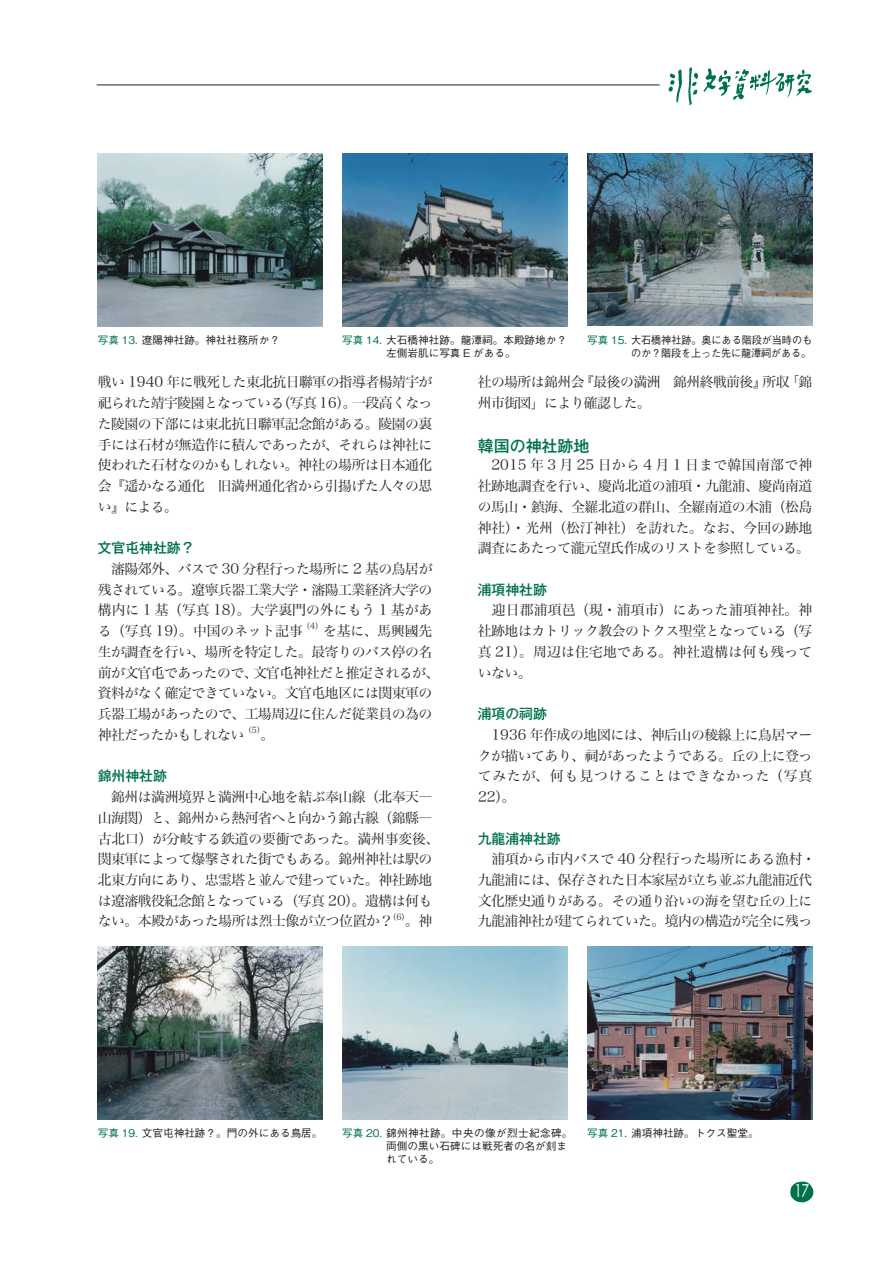
<style>
.page{position:relative;width:889px;height:1263px;background:#fff}
.page>*{position:absolute;margin:0;border:0;box-sizing:border-box;transform-origin:0 0}
.t1{font:16.95px "Futura Std";color:#fff;scale:.7 1}
.t2{font:500 15.9px "Gothic MB101 Pro";color:#007249}
.t3{font:13.8px/20.7px "Hiragino Min W3 90 msp RKSJ H";letter-spacing:-.035em;color:#231f20}
.t4{font:13.8px/20.7px "Hiragino Min W3 90 msp RKSJ H";letter-spacing:.01em;color:#231f20}
.t5{font:500 10.65px/12.8px "Gothic BBB Pr 6";color:#231f20}
.t6{font:500 10.65px/12.8px "Gothic BBB Pr 6";color:#231f20;text-align:right;scale:.95 1}
.t7{font:8.1px "Hiragino Min W3 90 msp RKSJ H";color:#231f20}
.s1{color:#007249}
.s2{font-family:"Gothic MB101 Pro";font-weight:500;color:#007249}
</style>
<div class="page">
<hr style="left:97px;top:85px;width:562px;height:1px;background:#231f20">
<svg style="left:668px;top:69px;width:14px;height:35px"></svg>
<svg style="left:688px;top:67px;width:123px;height:38px"></svg>
<svg style="left:790px;top:1181px;width:23px;height:21px"></svg>
<img style="left:98px;top:153px;width:225px;height:173px">
<img style="left:98px;top:946px;width:225px;height:173px">
<img style="left:342px;top:153px;width:226px;height:173px">
<img style="left:342px;top:946px;width:226px;height:173px">
<img style="left:587px;top:153px;width:225px;height:172px">
<img style="left:587px;top:946px;width:225px;height:173px">
<p class="t5" style="left:98px;top:333px;width:184px"><span class="s1">写真 13．</span>遼陽神社跡。神社社務所か？</p>
<p class="t5" style="left:386px;top:333px;width:182px;text-indent:-44px"><span class="s1">写真 14．</span>大石橋神社跡。龍潭祠。本殿跡地か？左側岩肌に写真 E がある。</p>
<p class="t6" style="left:587px;top:333px;width:238px"><span class="s1">写真 15．</span>大石橋神社跡。奥にある階段が当時のものか？階段を上った先に龍潭祠がある。</p>
<p class="t3" style="left:98px;top:372px;width:336px;text-align:justify">戦い 1940 年に戦死した東北抗日聯軍の指導者楊靖宇が祀られた靖宇陵園となっている（写真 16）。一段高くなった陵園の下部には東北抗日聯軍記念館がある。陵園の裏手には石材が無造作に積んであったが、それらは神社に使われた石材なのかもしれない。神社の場所は日本通化会『遥かなる通化　旧満州通化省から引揚げた人々の思い』による。</p>
<p class="t3" style="left:98px;top:538px;width:336px"><span class="s2">文官屯神社跡？<br></span>　瀋陽郊外、バスで 30 分程行った場所に 2 基の鳥居が残されている。遼寧兵器工業大学・瀋陽工業経済大学の構内に 1 基（写真 18）。大学裏門の外にもう 1 基がある（写真 19）。中国のネット記事</p>
<p class="t7" style="left:302px;top:622px;width:22px">（4）</p>
<p class="t3" style="left:98px;top:621px;width:343px;text-indent:225px">を基に、馬興國先生が調査を行い、場所を特定した。最寄りのバス停の名前が文官屯であったので、文官屯神社だと推定されるが、資料がなく確定できていない。文官屯地区には関東軍の兵器工場があったので、工場周辺に住んだ従業員の為の神社だったかもしれない</p>
<p class="t7" style="left:244px;top:726px;width:22px">（5）</p>
<p class="t3" style="left:260px;top:725px;width:15px">。</p>
<p class="t3" style="left:98px;top:766px;width:343px"><span class="s2">錦州神社跡<br></span>　錦州は満洲境界と満洲中心地を結ぶ奉山線（北奉天―山海関）と、錦州から熱河省へと向かう錦古線（錦縣―古北口）が分岐する鉄道の要衝であった。満州事変後、関東軍によって爆撃された街でもある。錦州神社は駅の北東方向にあり、忠霊塔と並んで建っていた。神社跡地は遼瀋戦役紀念館となっている（写真 20）。遺構は何もない。本殿があった場所は烈士像が立つ位置か？</p>
<p class="t7" style="left:388px;top:912px;width:22px">（6）</p>
<p class="t3" style="left:405px;top:911px;width:29px">。神</p>
<p class="t3" style="left:478px;top:372px;width:336px">社の場所は錦州会『最後の満洲　錦州終戦前後』所収「錦州市街図」により確認した。</p>
<p class="t2" style="left:478px;top:432px;width:113px">韓国の神社跡地</p>
<p class="t3" style="left:478px;top:455px;width:336px;text-align:justify">　2015 年 3 月 25 日から 4 月 1 日まで韓国南部で神社跡地調査を行い、慶尚北道の浦項・九龍浦、慶尚南道の馬山・鎮海、全羅北道の群山、全羅南道の木浦（松島神社）・光州（松汀神社）を訪れた。なお、今回の跡地調査にあたって瀧元望氏作成のリストを参照している。</p>
<p class="t4" style="left:478px;top:580px;width:336px"><span class="s2">浦項神社跡<br></span>　迎日郡浦項邑（現・浦項市）にあった浦項神社。神社跡地はカトリック教会のトクス聖堂となっている（写真 21）。周辺は住宅地である。神社遺構は何も残っていない。</p>
<p class="t3" style="left:478px;top:704px;width:336px"><span class="s2">浦項の祠跡<br></span>　1936 年作成の地図には、神后山の稜線上に鳥居マークが描いてあり、祠があったようである。丘の上に登ってみたが、何も見つけることはできなかった（写真<br>22）。</p>
<p class="t3" style="left:478px;top:828px;width:339px"><span class="s2">九龍浦神社跡<br></span>　浦項から市内バスで 40 分程行った場所にある漁村・九龍浦には、保存された日本家屋が立ち並ぶ九龍浦近代文化歴史通りがある。その通り沿いの海を望む丘の上に九龍浦神社が建てられていた。境内の構造が完全に残っ</p>
<p class="t5" style="left:98px;top:1126px;width:226px"><span class="s1">写真 19．</span>文官屯神社跡？。門の外にある鳥居。</p>
<p class="t5" style="left:386px;top:1126px;width:188px;text-indent:-44px"><span class="s1">写真 20．</span>錦州神社跡。中央の像が烈士紀念碑。両側の黒い石碑には戦死者の名が刻まれている。</p>
<p class="t5" style="left:587px;top:1126px;width:173px"><span class="s1">写真 21．</span>浦項神社跡。トクス聖堂。</p>
<p class="t1" style="left:794px;top:1180px;width:22px">17</p>
</div>
